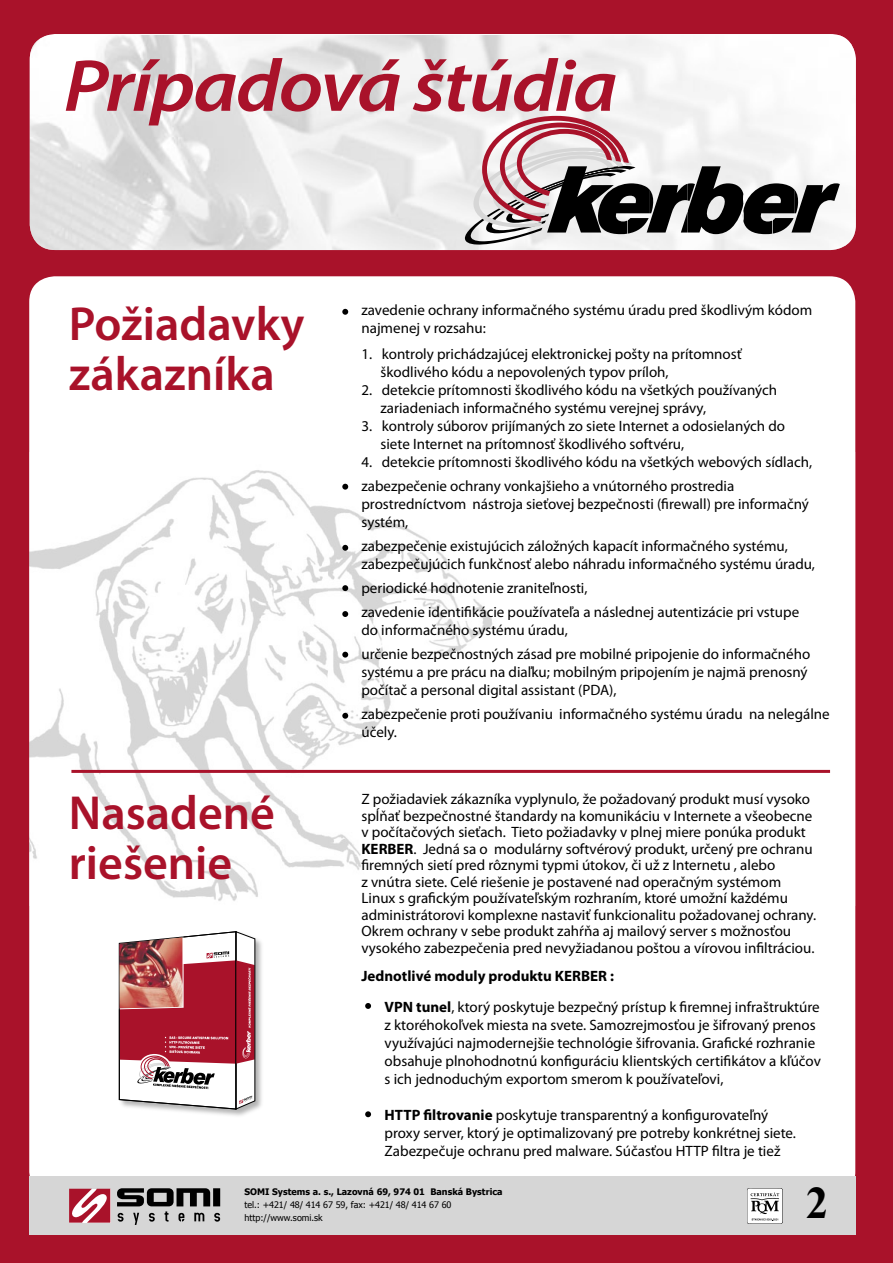
<style>
.page{position:relative;width:893px;height:1263px;background:#a9122a}
.page>*{position:absolute;margin:0;border:0;box-sizing:border-box;transform-origin:0 0}
.t1{font:italic 600 74.25px "Myriad Pro";letter-spacing:-.025em;color:#a9122a;scale:1.11 1}
.t2{font:600 48px/49.5px "Myriad Pro";color:#a9122a}
.t3{font:700 45px "Times New Roman";color:#000}
.t4{font:15px/18px "Myriad Pro";color:#000}
.t5{font:700 15px "Myriad Pro";color:#000}
.t6{font:9px "Tahoma";letter-spacing:-.005em;color:#000}
.t7{font:700 9px "Tahoma";color:#000}
.s1{font-weight:700}
</style>
<div class="page">
<div style="left:29px;top:276px;width:826px;height:900px;background:#fff"></div>
<img style="left:29px;top:453px;width:826px;height:452px">
<img style="left:30px;top:35px;width:826px;height:215px">
<svg style="left:465px;top:116px;width:375px;height:129px;background:#b2a8aa"></svg>
<div style="left:29px;top:1176px;width:826px;height:59px;background:#d6d6d6"></div>
<svg style="left:117px;top:1188px;width:103px;height:37px"></svg>
<svg style="left:69px;top:1189px;width:41px;height:33px"></svg>
<svg style="left:342px;top:309px;width:6px;height:6px"></svg>
<svg style="left:342px;top:484px;width:6px;height:6px"></svg>
<svg style="left:342px;top:545px;width:6px;height:6px"></svg>
<svg style="left:342px;top:585px;width:6px;height:6px"></svg>
<svg style="left:342px;top:611px;width:6px;height:6px"></svg>
<svg style="left:342px;top:652px;width:6px;height:6px"></svg>
<svg style="left:342px;top:713px;width:6px;height:6px"></svg>
<hr style="left:71px;top:770px;width:759px;height:3px;background:#a9122a">
<svg style="left:365px;top:1003px;width:6px;height:6px"></svg>
<svg style="left:365px;top:1111px;width:6px;height:6px"></svg>
<svg style="left:747px;top:1188px;width:36px;height:36px"></svg>
<div style="left:117px;top:931px;width:148px;height:187px;background:#000;opacity:.3"></div>
<svg style="left:117px;top:931px;width:139px;height:179px"></svg>
<p class="t1" style="left:64px;top:45px;width:500px">Prípadová štúdia</p>
<p class="t2" style="left:69px;top:300px;width:237px">Požiadavky zákazníka</p>
<p class="t2" style="left:69px;top:789px;width:208px">Nasadené riešenie</p>
<p class="t4" style="left:361px;top:302px;width:452px">zavedenie ochrany informačného systému úradu pred škodlivým kódom najmenej v rozsahu:</p>
<p class="t4" style="left:380px;top:345px;width:363px;text-indent:-19px">1. kontroly prichádzajúcej elektronickej pošty na prítomnosť škodlivého kódu a nepovolených typov príloh,</p>
<p class="t4" style="left:380px;top:381px;width:398px;text-indent:-19px">2. detekcie prítomnosti škodlivého kódu na všetkých používaných zariadeniach informačného systému verejnej správy,</p>
<p class="t4" style="left:380px;top:417px;width:406px;text-indent:-19px">3. kontroly súborov prijímaných zo siete Internet a odosielaných do siete Internet na prítomnosť škodlivého softvéru,</p>
<p class="t4" style="left:361px;top:453px;width:452px">4. detekcie prítomnosti škodlivého kódu na všetkých webových sídlach,</p>
<p class="t4" style="left:361px;top:477px;width:449px">zabezpečenie ochrany vonkajšieho a vnútorného prostredia prostredníctvom nástroja sieťovej bezpečnosti (firewall) pre informačný systém,</p>
<p class="t4" style="left:361px;top:537px;width:455px">zabezpečenie existujúcich záložných kapacít informačného systému, zabezpečujúcich funkčnosť alebo náhradu informačného systému úradu,</p>
<p class="t4" style="left:361px;top:579px;width:228px">periodické hodnotenie zraniteľnosti,</p>
<p class="t4" style="left:361px;top:603px;width:439px">zavedenie identifikácie používateľa a následnej autentizácie pri vstupe</p>
<p class="t4" style="left:361px;top:621px;width:208px">do informačného systému úradu,</p>
<p class="t4" style="left:361px;top:645px;width:450px">určenie bezpečnostných zásad pre mobilné pripojenie do informačného systému a pre prácu na diaľku; mobilným pripojením je najmä prenosný počítač a personal digital assistant (PDA),</p>
<p class="t4" style="left:361px;top:705px;width:470px">zabezpečenie proti používaniu informačného systému úradu na nelegálne účely.</p>
<p class="t4" style="left:361px;top:791px;width:456px;line-height:16.5px">Z požiadaviek zákazníka vyplynulo, že požadovaný produkt musí vysoko spĺňať bezpečnostné štandardy na komunikáciu v Internete a všeobecne v počítačových sieťach. Tieto požiadavky v plnej miere ponúka produkt <span class="s1">KERBER</span>. Jedná sa o modulárny softvérový produkt, určený pre ochranu firemných sietí pred rôznymi typmi útokov, či už z Internetu , alebo<br>z vnútra siete. Celé riešenie je postavené nad operačným systémom Linux s grafickým používateľským rozhraním, ktoré umožní každému administrátorovi komplexne nastaviť funkcionalitu požadovanej ochrany.<br>Okrem ochrany v sebe produkt zahŕňa aj mailový server s možnosťou vysokého zabezpečenia pred nevyžiadanou poštou a vírovou infiltráciou.</p>
<p class="t5" style="left:361px;top:968px;width:254px">Jednotlivé moduly produktu KERBER :</p>
<p class="t4" style="left:385px;top:998px;width:438px"><span class="s1">VPN tunel</span>, ktorý poskytuje bezpečný prístup k firemnej infraštruktúre z ktoréhokoľvek miesta na svete. Samozrejmosťou je šifrovaný prenos využívajúci najmodernejšie technológie šifrovania. Grafické rozhranie obsahuje plnohodnotnú konfiguráciu klientských certifikátov a kľúčov</p>
<p class="t4" style="left:385px;top:1070px;width:340px">s ich jednoduchým exportom smerom k používateľovi,</p>
<p class="t4" style="left:385px;top:1106px;width:413px"><span class="s1">HTTP filtrovanie</span> poskytuje transparentný a konfigurovateľný proxy server, ktorý je optimalizovaný pre potreby konkrétnej siete.<br>Zabezpečuje ochranu pred malware. Súčasťou HTTP filtra je tiež</p>
<p class="t7" style="left:244px;top:1186px;width:260px">SOMI Systems a. s., Lazovná 69, 974 01 Banská Bystrica</p>
<p class="t6" style="left:244px;top:1199px;width:208px">tel.: +421/ 48/ 414 67 59, fax: +421/ 48/ 414 67 60</p>
<p class="t6" style="left:244px;top:1212px;width:80px">http://www.somi.sk</p>
<p class="t3" style="left:806px;top:1172px;width:24px">2</p>
</div>
